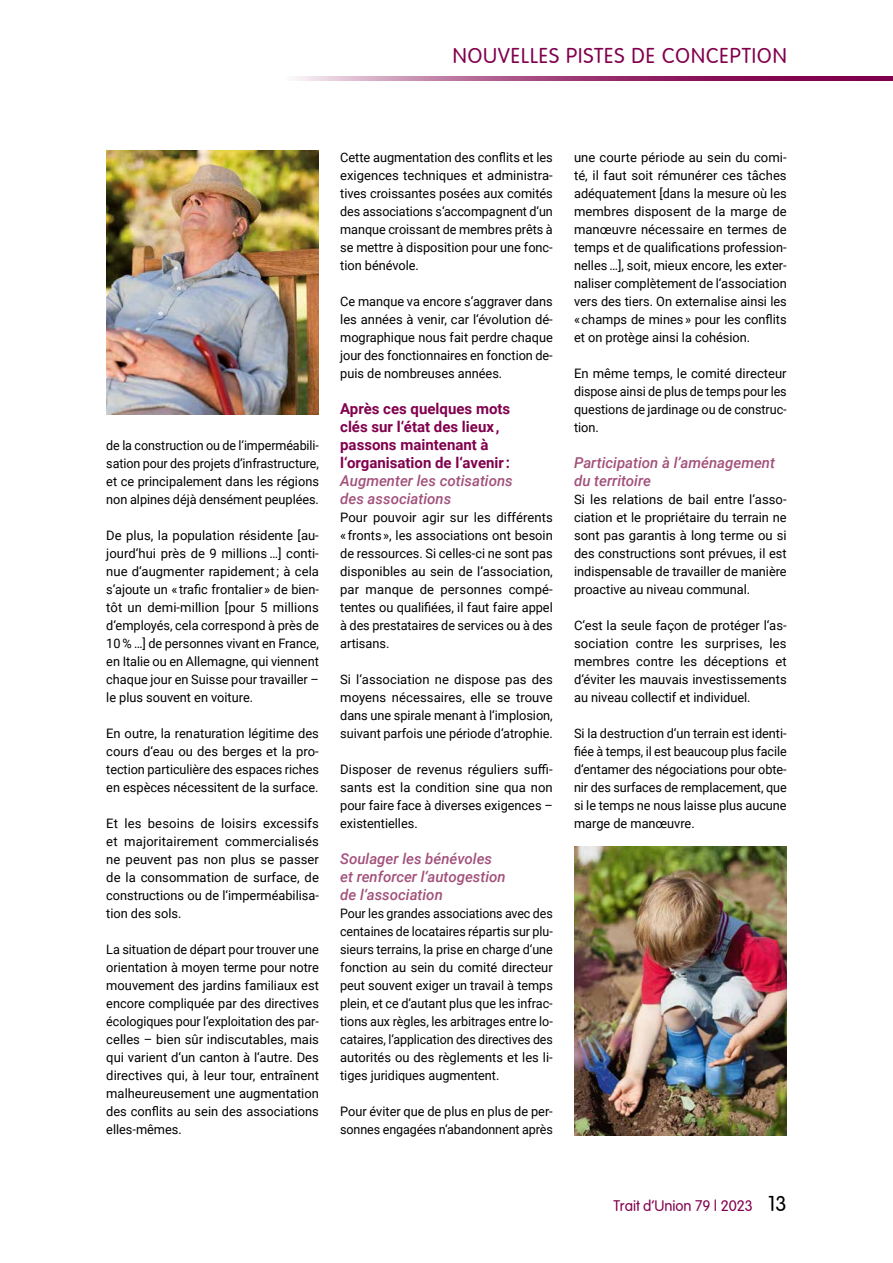
<style>
.page{position:relative;width:893px;height:1263px;background:#fff}
.page>*{position:absolute;margin:0;border:0;box-sizing:border-box;transform-origin:0 0}
.t1{font:21px "Vogue Plain";letter-spacing:.05em;color:#81004d}
.t2{font:italic 500 15px/18px "Roboto";color:#a2517b}
.t3{font:700 15px/18px "Roboto";color:#81004d}
.t4{font:15px "Vogue Plain";color:#81004d}
.t5{font:13.05px/18px "Roboto";color:#000;text-align:justify}
.t6{font:13.05px/18px "Roboto";color:#000;text-align:justify;scale:.95 1}
.t7{font:13.05px/18px "Roboto";color:#000;text-align:justify;scale:.96 1}
.s1{font-size:21px;color:#000}
</style>
<div class="page">
<svg style="left:295px;top:77px;width:598px;height:4px;background:#a54a80"></svg>
<img style="left:574px;top:846px;width:213px;height:289px">
<img style="left:106px;top:150px;width:213px;height:264px">
<h1 class="t1" style="left:453px;top:44px;width:335px">NOUVELLES PISTES DE CONCEPTION</h1>
<p class="t7" style="left:106px;top:436px;width:223px">de la construction ou de l‘imperméabili&shy;sation pour des projets d‘infrastructure, et ce principalement dans les régions non alpines déjà densément peuplées.</p>
<p class="t5" style="left:106px;top:526px;width:214px">De plus, la population résidente [au&shy;jourd‘hui près de 9 millions …] conti&shy;nue d‘augmenter rapidement ; à cela s‘ajoute un « trafic frontalier » de bien&shy;tôt un demi-million [pour 5 millions d‘employés, cela correspond à près de 10 % …] de personnes vivant en France, en Italie ou en Allemagne, qui viennent chaque jour en Suisse pour travailler – le plus souvent en voiture.</p>
<p class="t5" style="left:106px;top:724px;width:214px">En outre, la renaturation légitime des cours d‘eau ou des berges et la pro&shy;tection particulière des espaces riches en espèces nécessitent de la surface.</p>
<p class="t5" style="left:106px;top:814px;width:214px">Et les besoins de loisirs excessifs et majoritairement commercialisés ne peuvent pas non plus se passer de la consommation de surface, de constructions ou de l‘imperméabilisa&shy;tion des sols.</p>
<p class="t5" style="left:106px;top:940px;width:214px">La situation de départ pour trouver une orientation à moyen terme pour notre mouvement des jardins familiaux est encore compliquée par des directives écologiques pour l‘exploitation des par&shy;celles – bien sûr indiscutables, mais qui varient d‘un canton à l‘autre. Des directives qui, à leur tour, entraînent malheureusement une augmentation des conflits au sein des associations elles-mêmes.</p>
<p class="t5" style="left:340px;top:148px;width:214px">Cette augmentation des conflits et les exigences techniques et administra&shy;tives croissantes posées aux comités des associations s‘accompagnent d‘un manque croissant de membres prêts à se mettre à disposition pour une fonc&shy;tion bénévole.</p>
<p class="t5" style="left:340px;top:292px;width:214px">Ce manque va encore s‘aggraver dans les années à venir, car l‘évolution dé&shy;mographique nous fait perdre chaque jour des fonctionnaires en fonction de&shy;puis de nombreuses années.</p>
<p class="t3" style="left:340px;top:399px;width:172px">Après ces quelques mots clés sur l‘état des lieux , passons maintenant à l‘organisation de l‘avenir :</p>
<p class="t2" style="left:340px;top:471px;width:174px">Augmenter les cotisations des associations</p>
<p class="t5" style="left:340px;top:508px;width:214px">Pour pouvoir agir sur les différents « fronts », les associations ont besoin de ressources. Si celles-ci ne sont pas disponibles au sein de l‘association, par manque de personnes compé&shy;tentes ou qualifiées, il faut faire appel à des prestataires de services ou à des artisans.</p>
<p class="t5" style="left:340px;top:670px;width:214px">Si l‘association ne dispose pas des moyens nécessaires, elle se trouve dans une spirale menant à l‘implosion, suivant parfois une période d‘atrophie.</p>
<p class="t5" style="left:340px;top:760px;width:214px">Disposer de revenus réguliers suffi&shy;sants est la condition sine qua non pour faire face à diverses exigences – existentielles.</p>
<p class="t2" style="left:340px;top:849px;width:167px">Soulager les bénévoles et renforcer l‘autogestion de l‘association</p>
<p class="t6" style="left:340px;top:904px;width:225px">Pour les grandes associations avec des centaines de locataires répartis sur plu&shy;sieurs terrains, la prise en charge d‘une fonction au sein du comité directeur peut souvent exiger un travail à temps plein, et ce d‘autant plus que les infrac&shy;tions aux règles, les arbitrages entre lo&shy;cataires, l‘application des directives des autorités ou des règlements et les li&shy;tiges juridiques augmentent.</p>
<p class="t5" style="left:340px;top:1102px;width:214px">Pour éviter que de plus en plus de per&shy;sonnes engagées n‘abandonnent après</p>
<p class="t5" style="left:574px;top:148px;width:214px">une courte période au sein du comi&shy;té, il faut soit rémunérer ces tâches adéquatement [dans la mesure où les membres disposent de la marge de manœuvre nécessaire en termes de temps et de qualifications profession&shy;nelles …], soit, mieux encore, les exter&shy;naliser complètement de l‘association vers des tiers. On externalise ainsi les « champs de mines » pour les conflits et on protège ainsi la cohésion.</p>
<p class="t5" style="left:574px;top:364px;width:214px">En même temps, le comité directeur dispose ainsi de plus de temps pour les questions de jardinage ou de construc&shy;tion.</p>
<p class="t2" style="left:574px;top:453px;width:202px">Participation à l’aménagement du territoire</p>
<p class="t5" style="left:574px;top:490px;width:214px">Si les relations de bail entre l‘asso&shy;ciation et le propriétaire du terrain ne sont pas garantis à long terme ou si des constructions sont prévues, il est indispensable de travailler de manière proactive au niveau communal.</p>
<p class="t5" style="left:574px;top:616px;width:214px">C‘est la seule façon de protéger l‘as&shy;sociation contre les surprises, les membres contre les déceptions et d‘éviter les mauvais investissements au niveau collectif et individuel.</p>
<p class="t5" style="left:574px;top:724px;width:214px">Si la destruction d‘un terrain est identi&shy;fiée à temps, il est beaucoup plus facile d‘entamer des négociations pour obte&shy;nir des surfaces de remplacement, que si le temps ne nous laisse plus aucune marge de manœuvre.</p>
<p class="t4" style="left:614px;top:1197px;width:175px">Trait d’Union 79 | 2023 <span class="s1">13</span></p>
</div>
